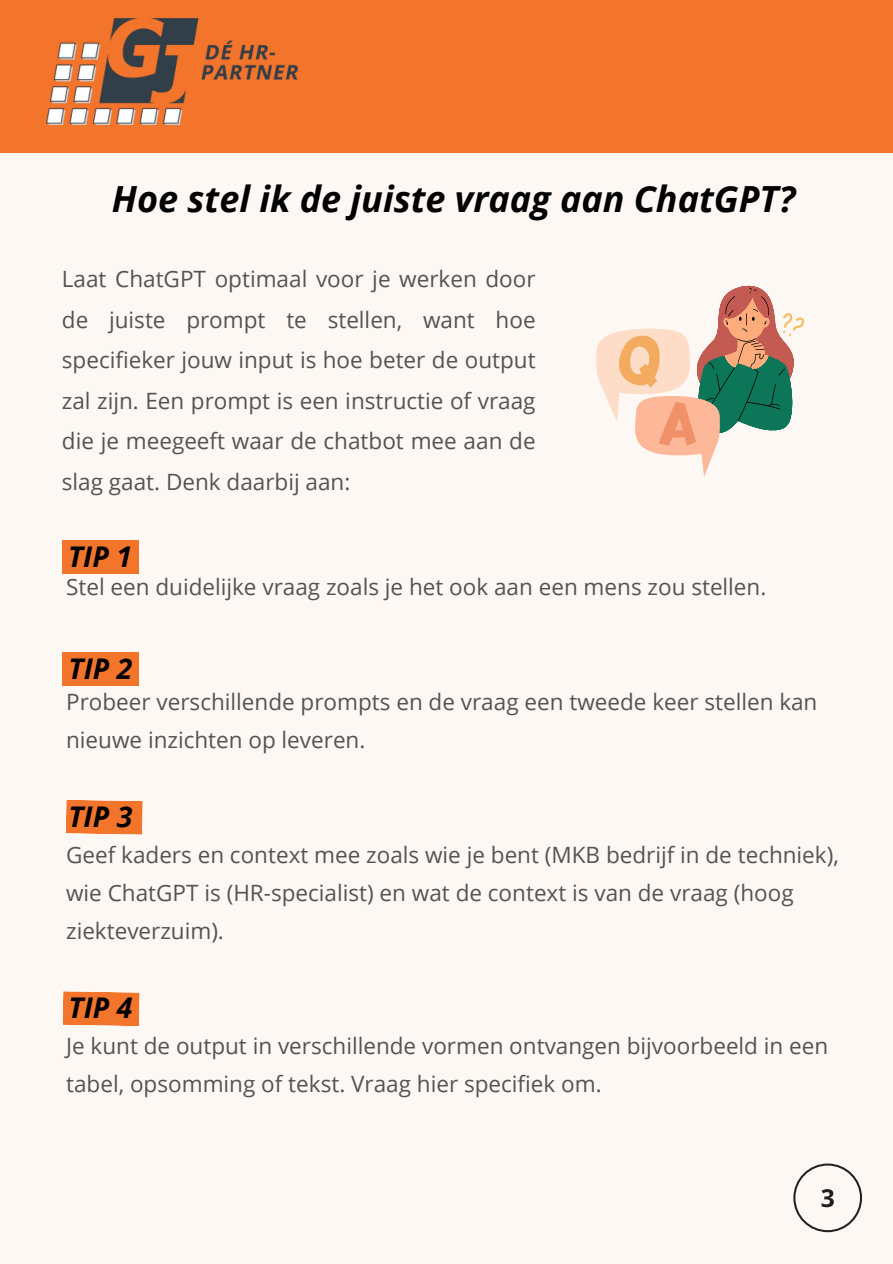
<style>
.page{position:relative;width:893px;height:1264px;background:#fff}
.page>*{position:absolute;margin:0;border:0;box-sizing:border-box;transform-origin:0 0}
.t1{font:italic 700 36px "Open Sans";color:#000}
.t2{font:italic 700 28.5px "Open Sans";color:#000}
.t3{font:22.5px/40.5px "Open Sans";color:#545454}
</style>
<div class="page">
<div style="left:0;top:0;width:892px;height:1263px;background:#fdf8f4"></div>
<div style="left:0;top:0;width:892px;height:153px;background:#f3742b"></div>
<img style="left:46px;top:18px;width:251px;height:106px">
<svg style="left:793px;top:1163px;width:69px;height:69px"></svg>
<div style="left:62px;top:540px;width:77px;height:34px;background:#f3742b"></div>
<div style="left:62px;top:652px;width:77px;height:34px;background:#f3742b"></div>
<div style="left:66px;top:800px;width:77px;height:34px;background:#f3742b"></div>
<svg style="left:63px;top:991px;width:77px;height:35px;background:#f37c37"></svg>
<svg style="left:596px;top:285px;width:208px;height:191px"></svg>
<h1 class="t1" style="left:112px;top:174px;width:684px">Hoe stel ik de juiste vraag aan ChatGPT?</h1>
<p class="t3" style="left:62px;top:258px;width:475px;text-align:justify">Laat ChatGPT optimaal voor je werken door de juiste prompt te stellen, want hoe specifieker jouw input is hoe beter de output zal zijn. Een prompt is een instructie of vraag die je meegeeft waar de chatbot mee aan de slag gaat. Denk daarbij aan:</p>
<p class="t2" style="left:68px;top:536px;width:65px">TIP 1</p>
<p class="t3" style="left:66px;top:566px;width:701px">Stel een duidelijke vraag zoals je het ook aan een mens zou stellen.</p>
<p class="t2" style="left:69px;top:648px;width:65px">TIP 2</p>
<h2 class="t3" style="left:66px;top:681px;width:752px;line-height:38.2px">Probeer verschillende prompts en de vraag een tweede keer stellen kan nieuwe inzichten op leveren.</h2>
<p class="t2" style="left:68px;top:796px;width:65px">TIP 3</p>
<p class="t3" style="left:66px;top:834px;width:774px;line-height:38.2px">Geef kaders en context mee zoals wie je bent (MKB bedrijf in de techniek), wie ChatGPT is (HR-specialist) en wat de context is van de vraag (hoog ziekteverzuim).</p>
<h2 class="t2" style="left:69px;top:987px;width:65px">TIP 4</h2>
<p class="t3" style="left:66px;top:1026px;width:763px;line-height:38.2px">Je kunt de output in verschillende vormen ontvangen bijvoorbeeld in een tabel, opsomming of tekst. Vraag hier specifiek om.</p>
</div>
